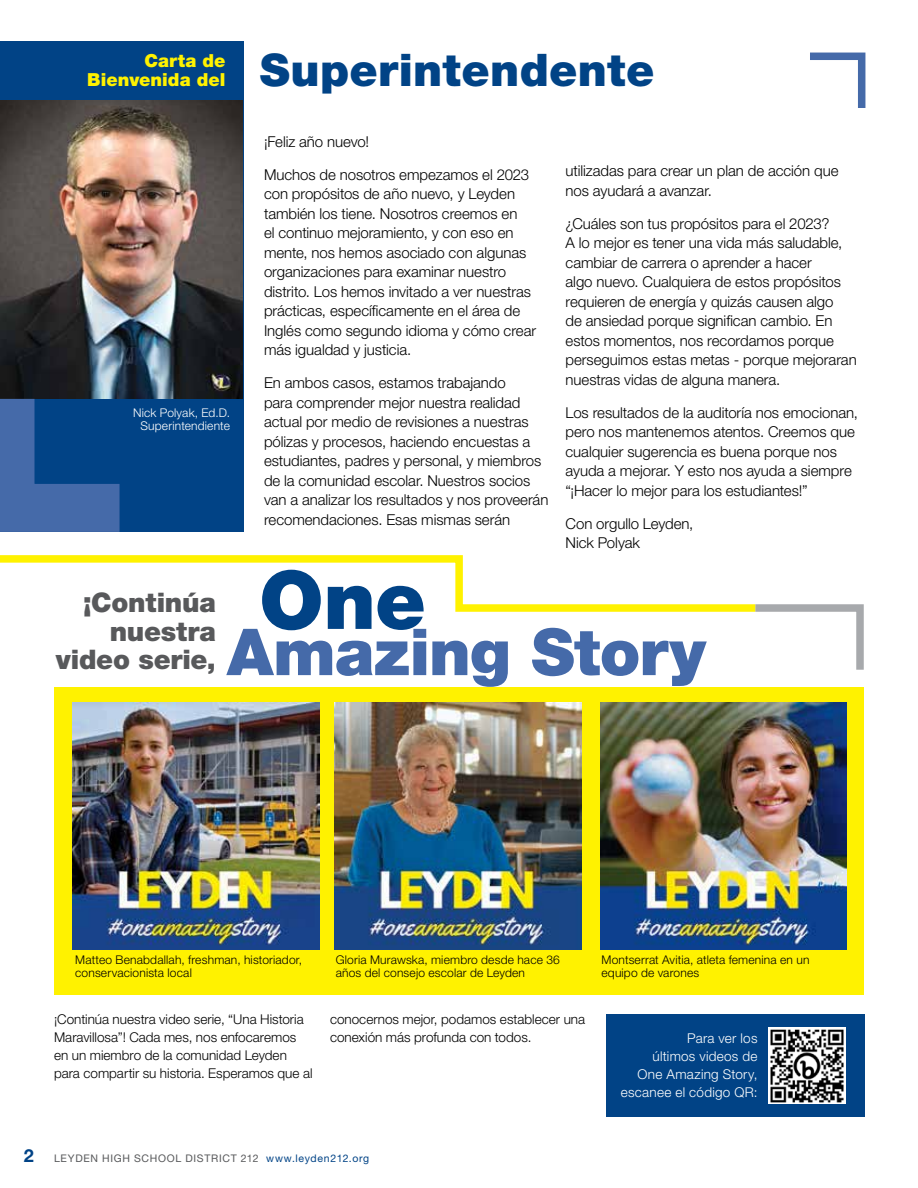
<style>
.page{position:relative;width:918px;height:1188px;background:#fff}
.page>*{position:absolute;margin:0;border:0;box-sizing:border-box;transform-origin:0 0}
.t1{font:900 81px "Helvetica Neue LT Std";color:#014386}
.t2{font:900 64.8px "Helvetica Neue LT Std";letter-spacing:-.01em;color:#456aa9}
.t3{font:900 45px "Helvetica Neue LT Std";letter-spacing:.01em;color:#014386}
.t4{font:900 27px/28.5px "Helvetica Neue LT Std";letter-spacing:-.01em;color:#58595b;text-align:right}
.t5{font:900 18px/19.5px "Helvetica Neue LT Std";color:#fff200;text-align:right}
.t6{font:300 15px/19.5px "Helvetica Neue LT Std";letter-spacing:-.005em;color:#000}
.t7{font:300 13.5px/18px "Helvetica Neue LT Std";color:#000}
.t8{font:300 13.5px/18px "Helvetica Neue LT Std";letter-spacing:.02em;color:#fff;text-align:right}
.t9{font:300 12px/13.5px "Helvetica Neue LT Std";letter-spacing:.015em;color:#000}
.t10{font:300 12px/13.5px "Helvetica Neue LT Std";letter-spacing:.015em;color:#fff;text-align:right}
.t11{font:10.5px "Helvetica Neue LT Std";letter-spacing:.065em;color:#58595b}
.s1{font-weight:700;font-size:18px;color:#014386}
.s2{color:#014386}
</style>
<div class="page">
<svg style="left:810px;top:52px;width:56px;height:56px"></svg>
<div style="left:54px;top:687px;width:810px;height:308px;background:#fff200"></div>
<svg style="left:763px;top:604px;width:101px;height:66px"></svg>
<svg style="left:0;top:555px;width:763px;height:57px"></svg>
<img style="left:73px;top:702px;width:247px;height:247px">
<img style="left:600px;top:702px;width:247px;height:247px">
<img style="left:335px;top:702px;width:247px;height:247px">
<div style="left:606px;top:1014px;width:259px;height:103px;background:#014386"></div>
<img style="left:769px;top:1027px;width:76px;height:76px">
<div style="left:0;top:41px;width:244px;height:491px;background:#014386"></div>
<img style="left:0;top:100px;width:243px;height:299px">
<svg style="left:0;top:351px;width:168px;height:205px"></svg>
<p class="t5" style="left:87px;top:51px;width:140px">Carta de<br>Bienvenida del</p>
<p class="t10" style="left:133px;top:406px;width:98px">Nick Polyak, Ed.D.<br>Superintendiente</p>
<h3 class="t3" style="left:260px;top:43px;width:396px">Superintendente</h3>
<p class="t6" style="left:264px;top:131px;width:107px">¡Feliz año nuevo!</p>
<p class="t6" style="left:264px;top:164px;width:274px">Muchos de nosotros empezamos el 2023 con propósitos de año nuevo, y Leyden también los tiene. Nosotros creemos en<br>el continuo mejoramiento, y con eso en mente, nos hemos asociado con algunas organizaciones para examinar nuestro distrito. Los hemos invitado a ver nuestras prácticas, específicamente en el área de Inglés como segundo idioma y cómo crear más igualdad y justicia.</p>
<p class="t6" style="left:264px;top:373px;width:286px">En ambos casos, estamos trabajando<br>para comprender mejor nuestra realidad actual por medio de revisiones a nuestras pólizas y procesos, haciendo encuestas a estudiantes, padres y personal, y miembros de la comunidad escolar. Nuestros socios van a analizar los resultados y nos proveerán recomendaciones. Esas mismas serán</p>
<p class="t6" style="left:566px;top:161px;width:274px">utilizadas para crear un plan de acción que nos ayudará a avanzar.</p>
<p class="t6" style="left:566px;top:213px;width:293px">¿Cuáles son tus propósitos para el 2023?<br>A lo mejor es tener una vida más saludable, cambiar de carrera o aprender a hacer<br>algo nuevo. Cualquiera de estos propósitos requieren de energía y quizás causen algo<br>de ansiedad porque significan cambio. En estos momentos, nos recordamos porque perseguimos estas metas - porque mejoraran nuestras vidas de alguna manera.</p>
<p class="t6" style="left:566px;top:402px;width:294px">Los resultados de la auditoría nos emocionan, pero nos mantenemos atentos. Creemos que cualquier sugerencia es buena porque nos ayuda a mejorar. Y esto nos ayuda a siempre “¡Hacer lo mejor para los estudiantes!”</p>
<p class="t6" style="left:566px;top:513px;width:129px">Con orgullo Leyden,<br>Nick Polyak</p>
<h3 class="t4" style="left:56px;top:588px;width:162px">¡Continúa nuestra video serie,</h3>
<h1 class="t1" style="left:259px;top:552px;width:168px">One</h1>
<h2 class="t2" style="left:227px;top:613px;width:481px">Amazing Story</h2>
<p class="t9" style="left:75px;top:953px;width:228px">Matteo Benabdallah, freshman, historiador, conservacionista local</p>
<p class="t9" style="left:336px;top:953px;width:226px">Gloria Murawska, miembro desde hace 36 años del consejo escolar de Leyden</p>
<p class="t9" style="left:602px;top:953px;width:209px">Montserrat Avitia, atleta femenina en un equipo de varones</p>
<p class="t7" style="left:330px;top:1010px;width:257px">conocernos mejor, podamos establecer una conexión más profunda con todos.</p>
<p class="t7" style="left:54px;top:1010px;width:260px">¡Continúa nuestra video serie, “Una Historia Maravillosa”! Cada mes, nos enfocaremos en un miembro de la comunidad Leyden para compartir su historia. Esperamos que al</p>
<p class="t8" style="left:621px;top:1029px;width:138px">Para ver los<br>últimos videos de<br>One Amazing Story, escanee el código QR:</p>
<p class="t11" style="left:24px;top:1152px;width:347px"><span class="s1">2</span> LEYDEN HIGH SCHOOL DISTRICT 212 <span class="s2">www.leyden212.org</span></p>
</div>
